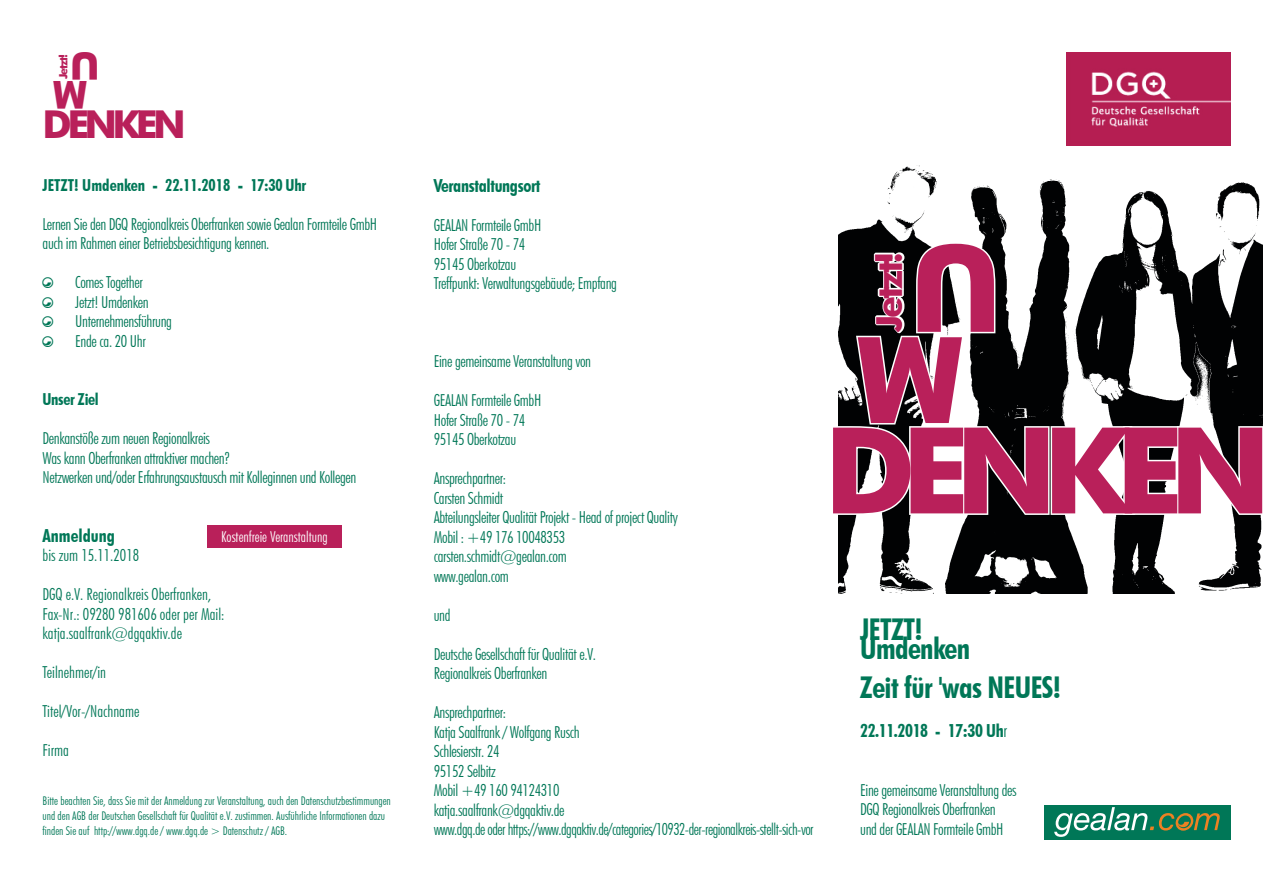
<style>
.page{position:relative;width:1263px;height:893px;background:#fff}
.page>*{position:absolute;margin:0;border:0;box-sizing:border-box;transform-origin:0 0}
.t1{font:700 120px "Futura BT";letter-spacing:-.12em;color:#b9205a}
.t2{font:700 38.4px "Futura BT";letter-spacing:-.12em;color:#b9205a}
.t3{font:700 36px "Futura BT";letter-spacing:-.09em;color:#b9205a}
.t4{font:700 condensed 30px "Futura BT";letter-spacing:-.02em;color:#007757}
.t5{font:700 condensed 18px "Futura BT";letter-spacing:-.02em;color:#007757}
.t6{font:700 condensed 18px "Futura BT";color:#007757}
.t7{font:300 condensed 16.5px/19.5px "Futura BT";letter-spacing:-.02em;color:#007757}
.t8{font:300 condensed 16.5px/19.5px "Futura BT";color:#007757}
.t9{font:700 condensed 16.5px "Futura BT";color:#007757}
.t10{font:700 condensed 16.5px "Futura BT";letter-spacing:-.02em;color:#007757}
.t11{font:300 condensed 15px "Futura BT";color:#fff}
.t12{font:300 condensed 12px/15px "Futura BT";color:#007757}
.t13{font:700 11.55px "Futura BT";letter-spacing:-.09em;color:#b9205a}
.s1{font-size:16.5px}
.s2{font-weight:300}
</style>
<div class="page">
<div style="left:207px;top:525px;width:135px;height:22px;background:#b9205a"></div>
<img style="left:838px;top:165px;width:424px;height:429px">
<img style="left:1066px;top:52px;width:164px;height:93px">
<div style="left:1044px;top:805px;width:186px;height:34px;background:#007757"></div>
<svg style="left:1054px;top:807px;width:166px;height:30px"></svg>
<svg style="left:838px;top:241px;width:425px;height:277px"></svg>
<p class="t2" style="left:100px;top:89px;width:31px;rotate:-180deg">U</p>
<p class="t2" style="left:43px;top:101px;width:145px">DENKEN</p>
<p class="t13" style="left:56px;top:79px;width:27px;rotate:-90deg">Jetzt!</p>
<p class="t2" style="left:88px;top:118px;width:37px;rotate:-180deg">M</p>
<p class="t9" style="left:43px;top:175px;width:265px">JETZT! Umdenken - 22.11.2018 - 17:30 Uhr</p>
<p class="t7" style="left:43px;top:214px;width:336px">Lernen Sie den DGQ Regionalkreis Oberfranken sowie Gealan Formteile GmbH auch im Rahmen einer Betriebsbesichtigung kennen.</p>
<p class="t7" style="left:75px;top:273px;width:69px">Comes Together</p>
<p class="t7" style="left:75px;top:292px;width:75px">Jetzt! Umdenken</p>
<p class="t7" style="left:75px;top:312px;width:98px">Unternehmensführung</p>
<p class="t7" style="left:75px;top:331px;width:72px">Ende ca. 20 Uhr</p>
<p class="t10" style="left:43px;top:389px;width:58px">Unser Ziel</p>
<p class="t7" style="left:43px;top:429px;width:169px">Denkanstöße zum neuen Regionalkreis</p>
<p class="t7" style="left:43px;top:448px;width:189px">Was kann Oberfranken attraktiver machen?</p>
<p class="t7" style="left:43px;top:468px;width:315px">Netzwerken und/oder Erfahrungsaustausch mit Kolleginnen und Kollegen</p>
<p class="t6" style="left:43px;top:524px;width:74px">Anmeldung</p>
<p class="t8" style="left:43px;top:546px;width:98px">bis zum 15.11.2018</p>
<p class="t8" style="left:43px;top:585px;width:170px">DGQ e.V. Regionalkreis Oberfranken,</p>
<p class="t8" style="left:43px;top:604px;width:183px">Fax-Nr.: 09280 981606 oder per Mail: katja.saalfrank@dgqaktiv.de</p>
<p class="t8" style="left:43px;top:663px;width:65px">Teilnehmer/in</p>
<p class="t8" style="left:43px;top:702px;width:98px">Titel/Vor-/Nachname</p>
<p class="t7" style="left:43px;top:741px;width:28px">Firma</p>
<p class="t12" style="left:43px;top:793px;width:350px">Bitte beachten Sie, dass Sie mit der Anmeldung zur Veranstaltung, auch den Datenschutzbestimmungen und den AGB der Deutschen Gesellschaft für Qualität e.V. zustimmen. Ausführliche Informationen dazu finden Sie auf http://www.dgq.de / www.dgq.de &gt; Datenschutz / AGB.</p>
<p class="t11" style="left:221px;top:528px;width:108px">Kostenfreie Veranstaltung</p>
<p class="t5" style="left:434px;top:175px;width:108px">Veranstaltungsort</p>
<p class="t7" style="left:434px;top:215px;width:109px">GEALAN Formteile GmbH</p>
<p class="t7" style="left:434px;top:235px;width:93px">Hofer Straße 70 - 74</p>
<p class="t7" style="left:434px;top:254px;width:84px">95145 Oberkotzau</p>
<p class="t7" style="left:434px;top:274px;width:185px">Treffpunkt: Verwaltungsgebäude; Empfang</p>
<p class="t7" style="left:434px;top:352px;width:159px">Eine gemeinsame Veranstaltung von</p>
<p class="t7" style="left:434px;top:391px;width:109px">GEALAN Formteile GmbH</p>
<p class="t7" style="left:434px;top:410px;width:93px">Hofer Straße 70 - 74</p>
<p class="t7" style="left:434px;top:430px;width:84px">95145 Oberkotzau</p>
<p class="t7" style="left:434px;top:469px;width:74px">Ansprechpartner:<br>Carsten Schmidt</p>
<p class="t7" style="left:434px;top:508px;width:245px">Abteilungsleiter Qualität Projekt - Head of project Quality</p>
<p class="t7" style="left:434px;top:527px;width:135px">Mobil : +49 176 10048353 carsten.schmidt@gealan.com</p>
<p class="t7" style="left:434px;top:566px;width:77px">www.gealan.com</p>
<p class="t7" style="left:434px;top:605px;width:18px">und</p>
<p class="t7" style="left:434px;top:644px;width:164px">Deutsche Gesellschaft für Qualität e.V.</p>
<p class="t7" style="left:434px;top:664px;width:115px">Regionalkreis Oberfranken</p>
<p class="t7" style="left:434px;top:703px;width:147px">Ansprechpartner:<br>Katja Saalfrank / Wolfgang Rusch</p>
<p class="t7" style="left:434px;top:742px;width:67px">Schlesierstr. 24</p>
<p class="t7" style="left:434px;top:761px;width:64px">95152 Selbitz</p>
<p class="t7" style="left:434px;top:781px;width:127px">Mobil +49 160 94124310</p>
<p class="t7" style="left:434px;top:800px;width:381px">katja.saalfrank@dgqaktiv.de<br>www.dgq.de oder https://www.dgqaktiv.de/categories/10932-der-regionalkreis-stellt-sich-vor</p>
<p class="t1" style="left:1002px;top:362px;width:95px;rotate:-180deg">U</p>
<p class="t3" style="left:868px;top:332px;width:82px;rotate:-90deg">Jetzt!</p>
<p class="t1" style="left:965px;top:453px;width:112px;rotate:-180deg">M</p>
<p class="t1" style="left:824px;top:398px;width:449px">DENKEN</p>
<p class="t4" style="left:860px;top:611px;width:64px">JETZT!</p>
<p class="t4" style="left:860px;top:630px;width:112px">Umdenken</p>
<p class="t4" style="left:860px;top:669px;width:202px">Zeit für 'was NEUES!</p>
<p class="t5" style="left:860px;top:720px;width:148px">22.11.2018 <span class="s1">-</span> 17:30 Uh<span class="s2">r</span></p>
<p class="t7" style="left:860px;top:780px;width:158px">Eine gemeinsame Veranstaltung des</p>
<p class="t7" style="left:860px;top:800px;width:137px">DGQ Regionalkreis Oberfranken</p>
<p class="t7" style="left:860px;top:819px;width:145px">und der GEALAN Formteile GmbH</p>
</div>
